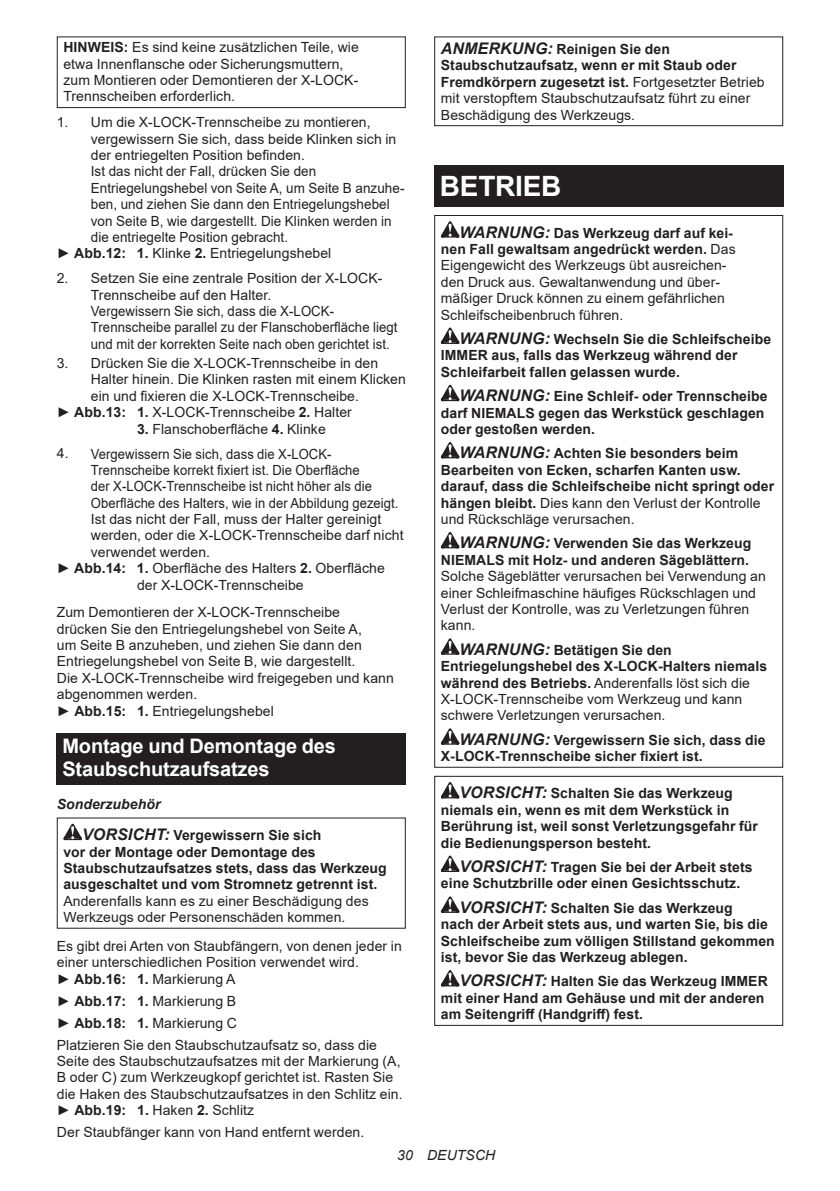
<style>
.page{position:relative;width:840px;height:1191px;background:#fff}
.page>*{position:absolute;margin:0;border:0;box-sizing:border-box;transform-origin:0 0}
.t1{font:700 28px "Arial";letter-spacing:-.01em;color:#fff}
.t2{font:700 20px/23.4px "Arial";letter-spacing:-.01em;color:#fff}
.t3{font:14px/16.4px "Arial";letter-spacing:.005em;color:#231f20}
.t4{font:700 14px/16.4px "Arial";letter-spacing:.005em;color:#231f20}
.t5{font:14px "Arial";letter-spacing:.005em;color:#231f20;scale:.96 1}
.t6{font:14px "Arial";letter-spacing:.005em;color:#231f20;scale:.93 1}
.t7{font:italic 14px "Arial";letter-spacing:.005em;color:#231f20}
.s1{font-weight:700}
.s2{font-style:italic}
.s3{font-style:italic;font-size:16px}
.s4{font-weight:700;font-style:italic;font-size:16px}
.s5{font-weight:400}
</style>
<div class="page">
<div style="left:57px;top:36px;width:348px;height:72px;border:1px solid #231f20"></div>
<div style="left:57px;top:732px;width:348px;height:52px;background:#231f20"></div>
<svg style="left:63px;top:823px;width:19px;height:17px"></svg>
<div style="left:434px;top:36px;width:348px;height:90px;border:1px solid #231f20"></div>
<div style="left:434px;top:166px;width:348px;height:41px;background:#231f20"></div>
<svg style="left:440px;top:221px;width:19px;height:17px"></svg>
<svg style="left:440px;top:327px;width:19px;height:17px"></svg>
<svg style="left:440px;top:385px;width:19px;height:16px"></svg>
<svg style="left:440px;top:442px;width:19px;height:16px"></svg>
<svg style="left:440px;top:532px;width:19px;height:16px"></svg>
<svg style="left:440px;top:638px;width:19px;height:16px"></svg>
<svg style="left:440px;top:728px;width:19px;height:16px"></svg>
<svg style="left:440px;top:782px;width:19px;height:16px"></svg>
<svg style="left:440px;top:855px;width:19px;height:17px"></svg>
<svg style="left:440px;top:896px;width:19px;height:17px"></svg>
<svg style="left:440px;top:970px;width:19px;height:16px"></svg>
<div style="left:434px;top:776px;width:348px;height:250px;border:1px solid #231f20"></div>
<p class="t3" style="left:63px;top:39px;width:297px"><span class="s1">HINWEIS:</span> Es sind keine zusätzlichen Teile, wie etwa Innenflansche oder Sicherungsmuttern, zum Montieren oder Demontieren der X-LOCK-Trennscheiben erforderlich.</p>
<p class="t3" style="left:57px;top:114px;width:315px">1. Um die X-LOCK-Trennscheibe zu montieren,</p>
<p class="t3" style="left:91px;top:130px;width:307px">vergewissern Sie sich, dass beide Klinken sich in</p>
<p class="t3" style="left:91px;top:147px;width:215px">der entriegelten Position befinden.</p>
<p class="t5" style="left:91px;top:162px;width:236px">Ist das nicht der Fall, drücken Sie den</p>
<p class="t5" style="left:91px;top:178px;width:328px">Entriegelungshebel von Seite A, um Seite B anzuhe-</p>
<p class="t5" style="left:91px;top:195px;width:313px">ben, und ziehen Sie dann den Entriegelungshebel</p>
<p class="t5" style="left:91px;top:211px;width:315px">von Seite B, wie dargestellt. Die Klinken werden in</p>
<p class="t5" style="left:91px;top:227px;width:207px">die entriegelte Position gebracht.</p>
<p class="t3" style="left:57px;top:245px;width:276px">► <span class="s1">Abb.12: 1.</span> Klinke <span class="s1">2.</span> Entriegelungshebel</p>
<p class="t3" style="left:91px;top:270px;width:308px;text-indent:-34px">2. Setzen Sie eine zentrale Position der X-LOCK-Trennscheibe auf den Halter.<br>Vergewissern Sie sich, dass die X-LOCK-Trennscheibe parallel zu der Flanschoberfläche liegt und mit der korrekten Seite nach oben gerichtet ist.</p>
<p class="t3" style="left:57px;top:355px;width:323px">3. Drücken Sie die X-LOCK-Trennscheibe in den</p>
<p class="t3" style="left:91px;top:371px;width:316px">Halter hinein. Die Klinken rasten mit einem Klicken</p>
<p class="t3" style="left:91px;top:387px;width:269px">ein und fixieren die X-LOCK-Trennscheibe.</p>
<p class="t3" style="left:57px;top:404px;width:296px">► <span class="s1">Abb.13: 1.</span> X-LOCK-Trennscheibe <span class="s1">2.</span> Halter</p>
<p class="t3" style="left:137px;top:420px;width:190px"><span class="s1">3.</span> Flanschoberfläche <span class="s1">4.</span> Klinke</p>
<p class="t3" style="left:57px;top:445px;width:276px">4. Vergewissern Sie sich, dass die X-LOCK-</p>
<p class="t6" style="left:91px;top:460px;width:290px">Trennscheibe korrekt fixiert ist. Die Oberfläche</p>
<p class="t6" style="left:91px;top:477px;width:303px">der X-LOCK-Trennscheibe ist nicht höher als die</p>
<p class="t6" style="left:91px;top:493px;width:332px">Oberfläche des Halters, wie in der Abbildung gezeigt.</p>
<p class="t3" style="left:91px;top:511px;width:292px">Ist das nicht der Fall, muss der Halter gereinigt</p>
<p class="t3" style="left:91px;top:527px;width:314px">werden, oder die X-LOCK-Trennscheibe darf nicht</p>
<p class="t3" style="left:91px;top:543px;width:121px">verwendet werden.</p>
<p class="t3" style="left:57px;top:560px;width:329px">► <span class="s1">Abb.14: 1.</span> Oberfläche des Halters <span class="s1">2.</span> Oberfläche</p>
<p class="t3" style="left:137px;top:576px;width:168px">der X-LOCK-Trennscheibe</p>
<p class="t3" style="left:57px;top:604px;width:338px">Zum Demontieren der X-LOCK-Trennscheibe drücken Sie den Entriegelungshebel von Seite A,<br>um Seite B anzuheben, und ziehen Sie dann den Entriegelungshebel von Seite B, wie dargestellt.<br>Die X-LOCK-Trennscheibe wird freigegeben und kann abgenommen werden.<br>► <span class="s1">Abb.15: 1.</span> Entriegelungshebel</p>
<h2 class="t2" style="left:62px;top:734px;width:275px">Montage und Demontage des<br>Staubschutzaufsatzes</h2>
<p class="t4" style="left:82px;top:789px;width:241px;line-height:30.6px;text-indent:-25px"><span class="s2">Sonderzubehör<br></span><span class="s3">VORSICHT:</span> Vergewissern Sie sich</p>
<p class="t4" style="left:63px;top:843px;width:325px">vor der Montage oder Demontage des<br>Staubschutzaufsatzes stets, dass das Werkzeug ausgeschaltet und vom Stromnetz getrennt ist.</p>
<p class="t3" style="left:63px;top:892px;width:306px">Anderenfalls kann es zu einer Beschädigung des<br>Werkzeugs oder Personenschäden kommen.</p>
<p class="t3" style="left:57px;top:937px;width:346px">Es gibt drei Arten von Staubfängern, von denen jeder in einer unterschiedlichen Position verwendet wird.<br>► <span class="s1">Abb.16: 1.</span> Markierung A</p>
<p class="t3" style="left:57px;top:989px;width:321px;line-height:22px">► <span class="s1">Abb.17: 1.</span> Markierung B<br>► <span class="s1">Abb.18: 1.</span> Markierung C<br>Platzieren Sie den Staubschutzaufsatz so, dass die</p>
<p class="t3" style="left:57px;top:1053px;width:347px">Seite des Staubschutzaufsatzes mit der Markierung (A, B oder C) zum Werkzeugkopf gerichtet ist. Rasten Sie die Haken des Staubschutzaufsatzes in den Schlitz ein. ► <span class="s1">Abb.19: 1.</span> Haken <span class="s1">2.</span> Schlitz</p>
<p class="t3" style="left:57px;top:1124px;width:309px">Der Staubfänger kann von Hand entfernt werden.</p>
<p class="t3" style="left:440px;top:41px;width:325px"><span class="s4">ANMERKUNG:</span> <span class="s1">Reinigen Sie den Staubschutzaufsatz, wenn er mit Staub oder Fremdkörpern zugesetzt ist.</span> Fortgesetzter Betrieb mit verstopftem Staubschutzaufsatz führt zu einer Beschädigung des Werkzeugs.</p>
<h1 class="t1" style="left:439px;top:166px;width:123px">BETRIEB</h1>
<p class="t3" style="left:440px;top:224px;width:296px;text-indent:19px"><span class="s4">WARNUNG:</span> <span class="s1">Das Werkzeug darf auf kei&shy;nen Fall gewaltsam angedrückt werden.</span> Das Eigengewicht des Werkzeugs übt ausreichen&shy;den Druck aus. Gewaltanwendung und über&shy;mäßiger Druck können zu einem gefährlichen Schleifscheibenbruch führen.</p>
<p class="t4" style="left:440px;top:331px;width:332px;text-indent:19px"><span class="s3">WARNUNG:</span> Wechseln Sie die Schleifscheibe<br>IMMER aus, falls das Werkzeug während der<br>Schleifarbeit fallen gelassen wurde.</p>
<p class="t4" style="left:440px;top:388px;width:328px;text-indent:19px"><span class="s3">WARNUNG:</span> Eine Schleif- oder Trennscheibe darf NIEMALS gegen das Werkstück geschlagen oder gestoßen werden.</p>
<p class="t4" style="left:440px;top:445px;width:335px;text-indent:19px"><span class="s3">WARNUNG:</span> Achten Sie besonders beim Bearbeiten von Ecken, scharfen Kanten usw. darauf, dass die Schleifscheibe nicht springt oder hängen bleibt. <span class="s5">Dies kann den Verlust der Kontrolle und Rückschläge verursachen.</span></p>
<p class="t4" style="left:440px;top:535px;width:312px;text-align:right"><span class="s3">WARNUNG:</span> Verwenden Sie das Werkzeug<br>NIEMALS mit Holz- und anderen Sägeblättern.</p>
<p class="t3" style="left:440px;top:568px;width:326px">Solche Sägeblätter verursachen bei Verwendung an einer Schleifmaschine häufiges Rückschlagen und Verlust der Kontrolle, was zu Verletzungen führen kann.</p>
<p class="t3" style="left:440px;top:641px;width:327px;text-indent:19px"><span class="s4">WARNUNG:</span> <span class="s1">Betätigen Sie den Entriegelungshebel des X-LOCK-Halters niemals während des Betriebs.</span> Anderenfalls löst sich die X-LOCK-Trennscheibe vom Werkzeug und kann schwere Verletzungen verursachen.</p>
<p class="t4" style="left:440px;top:731px;width:326px;text-indent:19px"><span class="s3">WARNUNG:</span> Vergewissern Sie sich, dass die<br>X-LOCK-Trennscheibe sicher fixiert ist.</p>
<p class="t4" style="left:440px;top:785px;width:318px;text-indent:19px"><span class="s3">VORSICHT:</span> Schalten Sie das Werkzeug niemals ein, wenn es mit dem Werkstück in Berührung ist, weil sonst Verletzungsgefahr für die Bedienungsperson besteht.</p>
<p class="t4" style="left:440px;top:859px;width:313px;text-indent:19px"><span class="s3">VORSICHT:</span> Tragen Sie bei der Arbeit stets eine Schutzbrille oder einen Gesichtsschutz.</p>
<p class="t4" style="left:440px;top:900px;width:335px;text-indent:19px"><span class="s3">VORSICHT:</span> Schalten Sie das Werkzeug<br>nach der Arbeit stets aus, und warten Sie, bis die Schleifscheibe zum völligen Stillstand gekommen ist, bevor Sie das Werkzeug ablegen.</p>
<p class="t4" style="left:440px;top:973px;width:328px;text-indent:19px"><span class="s3">VORSICHT:</span> Halten Sie das Werkzeug IMMER mit einer Hand am Gehäuse und mit der anderen am Seitengriff (Handgriff) fest.</p>
<p class="t7" style="left:397px;top:1146px;width:99px">30 DEUTSCH</p>
</div>
